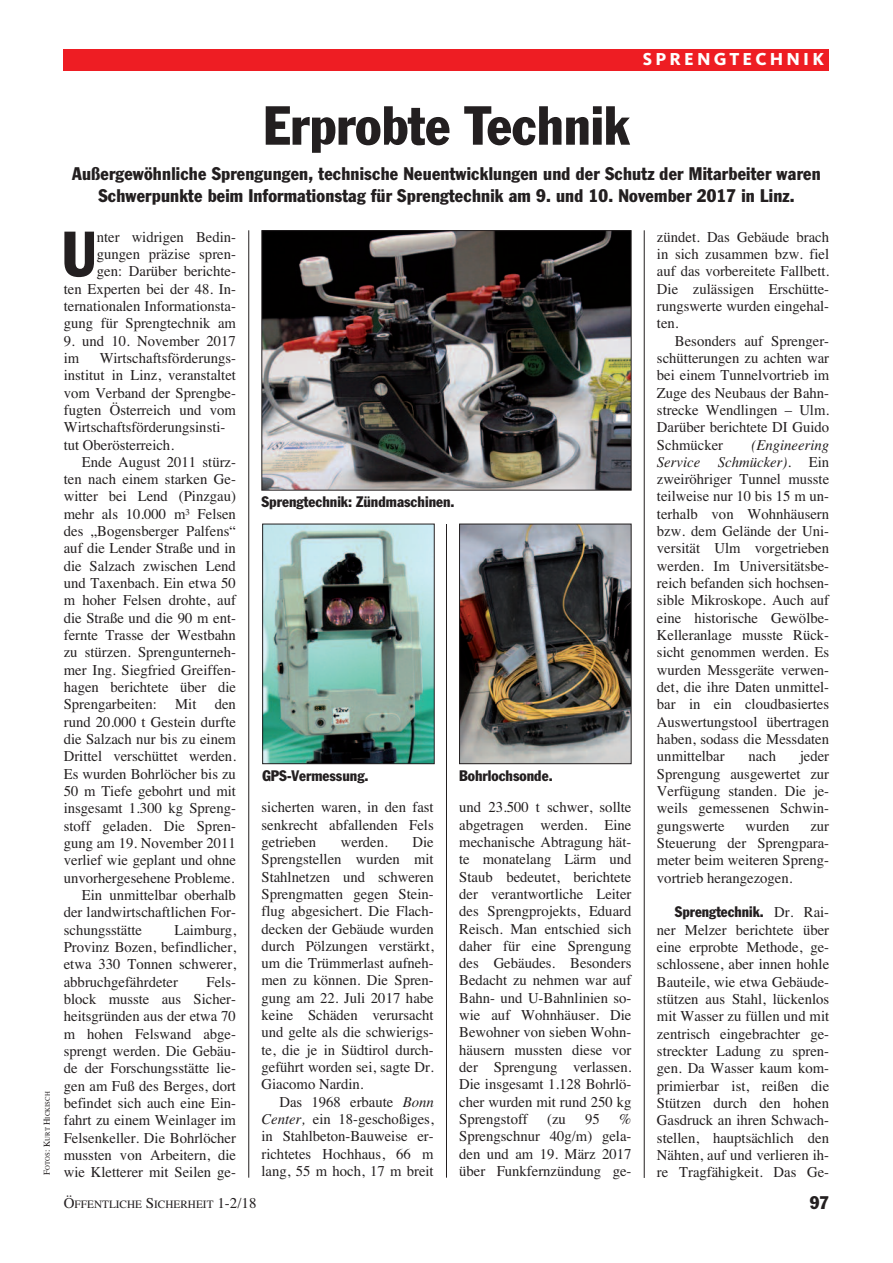
<style>
.page{position:relative;width:893px;height:1263px;background:#fff}
.page>*{position:absolute;margin:0;border:0;box-sizing:border-box;transform-origin:0 0}
.t1{font:condensed 62.7px "Franklin Gothic";color:#231f20}
.t2{font:condensed 54px "Franklin Gothic";color:#231f20}
.t3{font:condensed 18px/21.6px "Franklin Gothic";letter-spacing:.01em;color:#231f20;text-align:center}
.t4{font:800 18px "Kievit";letter-spacing:.175em;color:#fff}
.t5{font:15px/17.2px "Times";color:#231f20;text-align:justify}
.t6{font:condensed 15px "Franklin Gothic";color:#231f20}
.t7{font:11.25px "Times";color:#231f20}
.t8{font:6.75px "Times";color:#231f20}
.s1{font-size:9px}
.s2{font-style:italic}
.s3{font-family:"Times";font-stretch:normal}
.s4{font-size:15px}
</style>
<div class="page">
<hr style="left:644px;top:230px;width:1px;height:948px;background:#231f20">
<div style="left:64px;top:49px;width:765px;height:21px;background:#ee1d23"></div>
<hr style="left:248px;top:230px;width:1px;height:947px;background:#231f20">
<hr style="left:446px;top:524px;width:1px;height:654px;background:#231f20">
<img style="left:263px;top:232px;width:366px;height:256px">
<div style="left:261px;top:230px;width:370px;height:260px;border:1px solid #231f20"></div>
<img style="left:264px;top:526px;width:169px;height:236px">
<div style="left:262px;top:524px;width:173px;height:240px;border:1px solid #231f20"></div>
<img style="left:461px;top:526px;width:168px;height:236px">
<div style="left:459px;top:524px;width:172px;height:240px;border:1px solid #231f20"></div>
<p class="t4" style="left:643px;top:53px;width:183px">SPRENGTECHNIK</p>
<p class="t8" style="left:44px;top:1175px;width:85px;rotate:-90deg"><span class="s1">F</span>OTOS<span class="s1">: K</span>URT <span class="s1">H</span>ICKISCH</p>
<h2 class="t2" style="left:263px;top:106px;width:368px">Erprobte Technik</h2>
<p class="t3" style="left:72px;top:164px;width:750px">Außergewöhnliche Sprengungen, technische Neuentwicklungen und der Schutz der Mitarbeiter waren<br>Schwerpunkte beim Informationstag für Sprengtechnik am 9. und 10. November 2017 in Linz.</p>
<p class="t5" style="left:64px;top:228px;width:174px;text-align:right">nter widrigen Bedin&shy;gungen präzise spren-<br>gen: Darüber berichte-<br>ten Experten bei der 48. In&shy;ternationalen Informationsta&shy;gung für Sprengtechnik am</p>
<p class="t5" style="left:64px;top:332px;width:174px">9. und 10. November 2017 im</p>
<h1 class="t1" style="left:62px;top:232px;width:37px">U</h1>
<p class="t5" style="left:64px;top:349px;width:174px;text-align:left;text-indent:36px">Wirtschaftsförderungs&shy;institut in Linz, veranstaltet vom Verband der Sprengbe&shy;fugten Österreich und vom<br>Wirtschaftsförderungsinsti&shy;tut Oberösterreich.</p>
<p class="t5" style="left:82px;top:453px;width:156px">Ende August 2011 stürz-</p>
<p class="t5" style="left:64px;top:470px;width:174px">ten nach einem starken Ge-</p>
<p class="t5" style="left:64px;top:488px;width:174px">witter bei Lend (Pinzgau)</p>
<p class="t5" style="left:64px;top:505px;width:174px">mehr als 10.000 m³ Felsen</p>
<p class="t5" style="left:64px;top:522px;width:174px">des „Bogensberger Palfens“</p>
<p class="t5" style="left:64px;top:540px;width:174px">auf die Lender Straße und in</p>
<p class="t5" style="left:64px;top:557px;width:174px">die Salzach zwischen Lend</p>
<p class="t5" style="left:64px;top:574px;width:174px">und Taxenbach. Ein etwa 50</p>
<p class="t5" style="left:64px;top:592px;width:174px">m hoher Felsen drohte, auf</p>
<p class="t5" style="left:64px;top:609px;width:174px">die Straße und die 90 m ent-</p>
<p class="t5" style="left:64px;top:626px;width:174px">fernte Trasse der Westbahn</p>
<p class="t5" style="left:64px;top:644px;width:174px">zu stürzen. Sprengunterneh-</p>
<p class="t5" style="left:64px;top:661px;width:174px">mer Ing. Siegfried Greiffen-</p>
<p class="t5" style="left:64px;top:678px;width:174px">hagen berichtete über die</p>
<p class="t5" style="left:64px;top:696px;width:174px">Sprengarbeiten: Mit den</p>
<p class="t5" style="left:64px;top:713px;width:174px">rund 20.000 t Gestein durfte</p>
<p class="t5" style="left:64px;top:730px;width:174px">die Salzach nur bis zu einem</p>
<p class="t5" style="left:64px;top:747px;width:174px">Drittel verschüttet werden.</p>
<p class="t5" style="left:64px;top:765px;width:174px">Es wurden Bohrlöcher bis zu</p>
<p class="t5" style="left:64px;top:782px;width:174px">50 m Tiefe gebohrt und mit</p>
<p class="t5" style="left:64px;top:799px;width:174px">insgesamt 1.300 kg Spreng-</p>
<p class="t5" style="left:64px;top:817px;width:174px">stoff geladen. Die Spren-</p>
<p class="t5" style="left:64px;top:834px;width:174px">gung am 19. November 2011</p>
<p class="t5" style="left:64px;top:851px;width:174px">verlief wie geplant und ohne</p>
<p class="t5" style="left:64px;top:869px;width:172px">unvorhergesehene Probleme.</p>
<p class="t5" style="left:82px;top:886px;width:156px">Ein unmittelbar oberhalb</p>
<p class="t5" style="left:64px;top:903px;width:174px">der landwirtschaftlichen For-</p>
<p class="t5" style="left:64px;top:921px;width:80px">schungsstätte</p>
<p class="t5" style="left:64px;top:921px;width:174px;text-indent:111px">Laimburg, Provinz Bozen, befindlicher, etwa 330 Tonnen schwerer, abbruchgefährdeter</p>
<p class="t5" style="left:64px;top:973px;width:174px;text-indent:143px">Fels&shy;block musste aus Sicher&shy;heitsgründen aus der etwa 70 m hohen Felswand abge&shy;sprengt werden. Die Gebäu&shy;de der Forschungsstätte lie&shy;gen am Fuß des Berges, dort befindet sich auch eine Ein&shy;fahrt zu einem Weinlager im Felsenkeller. Die Bohrlöcher mussten von Arbeitern, die wie Kletterer mit Seilen ge-</p>
<p class="t6" style="left:261px;top:496px;width:195px">Sprengtechnik: Zündmaschinen.</p>
<p class="t6" style="left:262px;top:770px;width:108px">GPS-Vermessung.</p>
<p class="t6" style="left:459px;top:770px;width:95px">Bohrlochsonde.</p>
<p class="t5" style="left:262px;top:798px;width:174px">sicherten waren, in den fast senkrecht abfallenden Fels getrieben</p>
<p class="t5" style="left:341px;top:833px;width:48px">werden.</p>
<p class="t5" style="left:261px;top:833px;width:174px;text-indent:151px">Die Sprengstellen wurden mit Stahlnetzen und schweren Sprengmatten gegen Stein&shy;flug abgesichert. Die Flach&shy;decken der Gebäude wurden durch Pölzungen verstärkt, um die Trümmerlast aufneh&shy;men zu können. Die Spren&shy;gung am 22. Juli 2017 habe keine Schäden verursacht und gelte als die schwierigs&shy;te, die je in Südtirol durch&shy;geführt worden sei, sagte Dr.<br>Giacomo Nardin.</p>
<p class="t5" style="left:261px;top:1093px;width:174px;text-indent:18px">Das 1968 erbaute <span class="s2">Bonn Center,</span> ein 18-geschoßiges, in Stahlbeton-Bauweise er&shy;richtetes Hochhaus, 66 m lang, 55 m hoch, 17 m breit</p>
<p class="t5" style="left:459px;top:798px;width:174px">und 23.500 t schwer, sollte abgetragen werden. Eine mechanische Abtragung hät&shy;te monatelang Lärm und Staub bedeutet, berichtete der verantwortliche Leiter des Sprengprojekts, Eduard Reisch. Man entschied sich daher für eine Sprengung des Gebäudes. Besonders Bedacht zu nehmen war auf Bahn- und U-Bahnlinien so&shy;wie auf Wohnhäuser. Die Bewohner von sieben Wohn&shy;häusern mussten diese vor der Sprengung verlassen.<br>Die insgesamt 1.128 Bohrlö&shy;cher wurden mit rund 250 kg Sprengstoff</p>
<p class="t5" style="left:547px;top:1110px;width:20px">(zu</p>
<p class="t5" style="left:585px;top:1110px;width:16px">95</p>
<p class="t5" style="left:459px;top:1110px;width:174px;text-indent:160px">% Sprengschnur 40g/m) gela&shy;den und am 19. März 2017 über Funkfernzündung ge-</p>
<p class="t5" style="left:657px;top:228px;width:174px">zündet. Das Gebäude brach in sich zusammen bzw. fiel auf das vorbereitete Fallbett.<br>Die zulässigen Erschütte&shy;rungswerte wurden eingehal&shy;ten.</p>
<p class="t5" style="left:657px;top:332px;width:174px;text-indent:18px">Besonders auf Sprenger&shy;schütterungen zu achten war bei einem Tunnelvortrieb im Zuge des Neubaus der Bahn&shy;strecke Wendlingen – Ulm.<br>Darüber berichtete DI Guido Schmücker</p>
<p class="t5" style="left:657px;top:436px;width:174px;text-indent:95px"><span class="s2">(Engineering Service Schmücker).</span> Ein zweiröhriger Tunnel musste teilweise nur 10 bis 15 m un&shy;terhalb von Wohnhäusern bzw. dem Gelände der Uni&shy;versität Ulm vorgetrieben werden. Im Universitätsbe&shy;reich befanden sich hochsen&shy;sible Mikroskope. Auch auf eine historische Gewölbe-Kelleranlage musste Rück&shy;sicht genommen werden. Es wurden Messgeräte verwen&shy;det, die ihre Daten unmittel&shy;bar in ein cloudbasiertes Auswertungstool übertragen haben, sodass die Messdaten unmittelbar</p>
<p class="t5" style="left:657px;top:747px;width:174px;text-indent:143px">jeder Sprengung ausgewertet zur Verfügung standen. Die je&shy;weils gemessenen Schwin&shy;gungswerte</p>
<p class="t5" style="left:748px;top:747px;width:29px">nach</p>
<p class="t5" style="left:745px;top:817px;width:46px">wurden</p>
<p class="t5" style="left:657px;top:817px;width:174px;text-indent:153px">zur Steuerung der Sprengpara&shy;meter beim weiteren Spreng&shy;vortrieb herangezogen.</p>
<p class="t6" style="left:675px;top:907px;width:156px">Sprengtechnik. <span class="s3">Dr. Rai-</span></p>
<p class="t5" style="left:657px;top:921px;width:174px">ner Melzer berichtete über eine erprobte Methode, ge&shy;schlossene, aber innen hohle Bauteile, wie etwa Gebäude&shy;stützen aus Stahl, lückenlos mit Wasser zu füllen und mit zentrisch eingebrachter ge&shy;streckter Ladung zu spren&shy;gen. Da Wasser kaum kom&shy;primierbar ist, reißen die Stützen durch den hohen Gasdruck an ihren Schwach&shy;stellen, hauptsächlich den Nähten, auf und verlieren ih&shy;re Tragfähigkeit. Das Ge-</p>
<p class="t7" style="left:64px;top:1198px;width:194px"><span class="s4">Ö</span>FFENTLICHE <span class="s4">S</span>ICHERHEIT <span class="s4">1-2/18</span></p>
<p class="t3" style="left:810px;top:1193px;width:21px">97</p>
</div>
